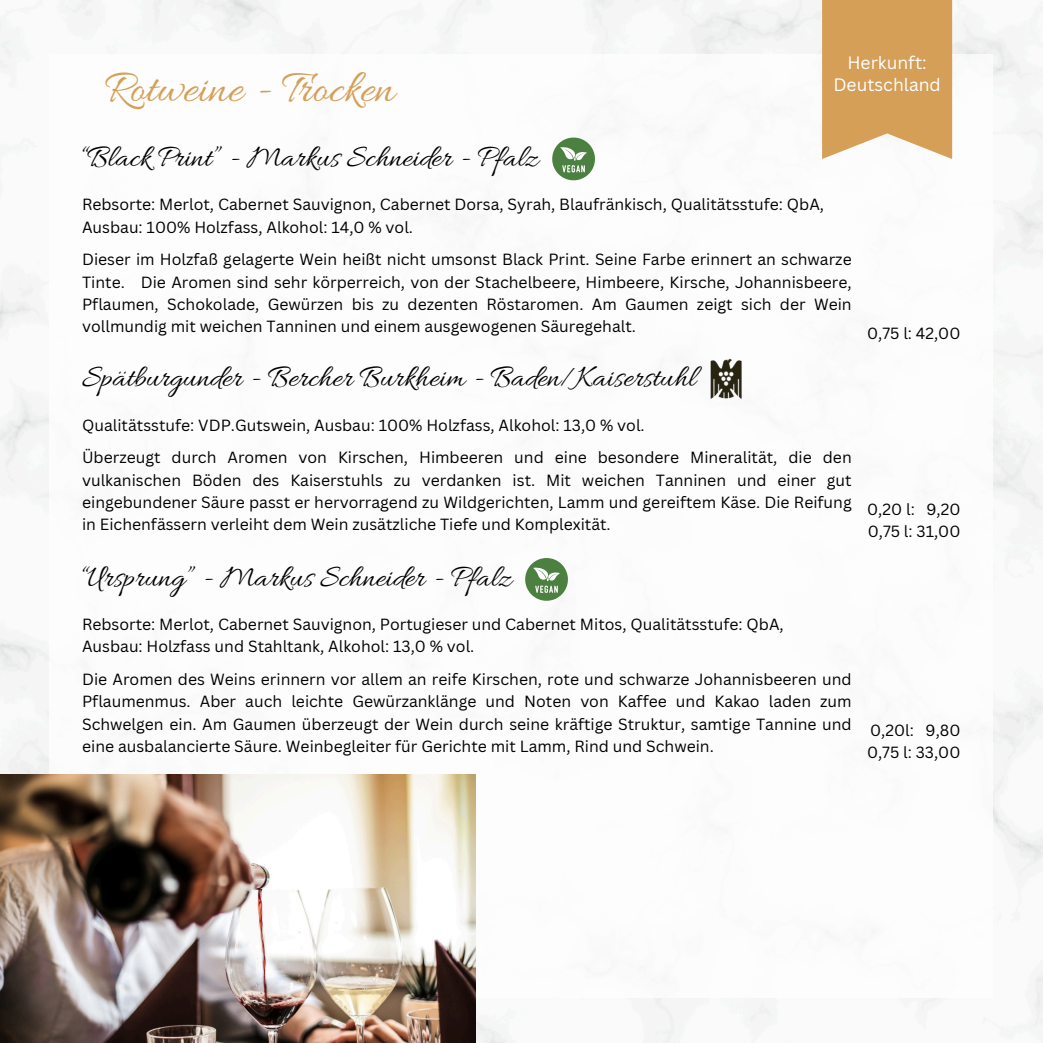
<style>
.page{position:relative;width:1043px;height:1043px;background:#fff}
.page>*{position:absolute;margin:0;border:0;box-sizing:border-box;transform-origin:0 0}
.t1{font:47.25px "Allura";color:#d59f57}
.t2{font:31.5px "Allura";color:#000}
.t3{font:17.5px "Canva Sans";color:#fff}
.t4{font:15.75px/22.2px "Canva Sans";color:#000;text-align:justify}
</style>
<div class="page">
<img style="left:0;top:0;width:1042px;height:1042px">
<div style="left:50px;top:54px;width:942px;height:943px;background:#fff"></div>
<svg style="left:552px;top:137px;width:43px;height:44px"></svg>
<svg style="left:525px;top:558px;width:43px;height:43px"></svg>
<svg style="left:821px;top:0;width:130px;height:159px;background:#d9a96a"></svg>
<img style="left:0;top:774px;width:475px;height:268px">
<img style="left:710px;top:358px;width:32px;height:42px">
<p class="t3" style="left:847px;top:51px;width:81px">Herkunft:</p>
<p class="t1" style="left:104px;top:62px;width:292px">Rotweine - Trocken</p>
<p class="t3" style="left:833px;top:72px;width:109px">Deutschland</p>
<p class="t2" style="left:82px;top:140px;width:457px">“Black Print” - Markus Schneider - Pfalz</p>
<h1 class="t4" style="left:82px;top:193px;width:743px">Rebsorte: Merlot, Cabernet Sauvignon, Cabernet Dorsa, Syrah, Blaufränkisch, Qualitätsstufe: QbA,</h1>
<p class="t4" style="left:82px;top:215px;width:332px">Ausbau: 100% Holzfass, Alkohol: 14,0 % vol.</p>
<p class="t4" style="left:82px;top:248px;width:771px">Dieser im Holzfaß gelagerte Wein heißt nicht umsonst Black Print. Seine Farbe erinnert an schwarze Tinte. Die Aromen sind sehr körperreich, von der Stachelbeere, Himbeere, Kirsche, Johannisbeere, Pflaumen, Schokolade, Gewürzen bis zu dezenten Röstaromen. Am Gaumen zeigt sich der Wein vollmundig mit weichen Tanninen und einem ausgewogenen Säuregehalt.</p>
<p class="t2" style="left:82px;top:360px;width:615px">Spätburgunder - Bercher Burkheim - Baden/Kaiserstuhl</p>
<p class="t4" style="left:82px;top:413px;width:564px">Qualitätsstufe: VDP.Gutswein, Ausbau: 100% Holzfass, Alkohol: 13,0 % vol.</p>
<p class="t4" style="left:82px;top:446px;width:771px">Überzeugt durch Aromen von Kirschen, Himbeeren und eine besondere Mineralität, die den vulkanischen Böden des Kaiserstuhls zu verdanken ist. Mit weichen Tanninen und einer gut eingebundener Säure passt er hervorragend zu Wildgerichten, Lamm und gereiftem Käse. Die Reifung in Eichenfässern verleiht dem Wein zusätzliche Tiefe und Komplexität.</p>
<p class="t2" style="left:82px;top:559px;width:431px">“Ursprung” - Markus Schneider - Pfalz</p>
<p class="t4" style="left:82px;top:612px;width:703px">Rebsorte: Merlot, Cabernet Sauvignon, Portugieser und Cabernet Mitos, Qualitätsstufe: QbA,</p>
<p class="t4" style="left:82px;top:634px;width:394px">Ausbau: Holzfass und Stahltank, Alkohol: 13,0 % vol.</p>
<p class="t4" style="left:82px;top:667px;width:771px">Die Aromen des Weins erinnern vor allem an reife Kirschen, rote und schwarze Johannisbeeren und Pflaumenmus. Aber auch leichte Gewürzanklänge und Noten von Kaffee und Kakao laden zum Schwelgen ein. Am Gaumen überzeugt der Wein durch seine kräftige Struktur, samtige Tannine und eine ausbalancierte Säure. Weinbegleiter für Gerichte mit Lamm, Rind und Schwein.</p>
<p class="t4" style="left:866px;top:321px;width:95px">0,75 l: 42,00</p>
<p class="t4" style="left:867px;top:497px;width:95px">0,20 l: 9,20</p>
<p class="t4" style="left:867px;top:519px;width:94px">0,75 l: 31,00</p>
<p class="t4" style="left:866px;top:718px;width:95px">0,20l: 9,80<br>0,75 l: 33,00</p>
</div>
